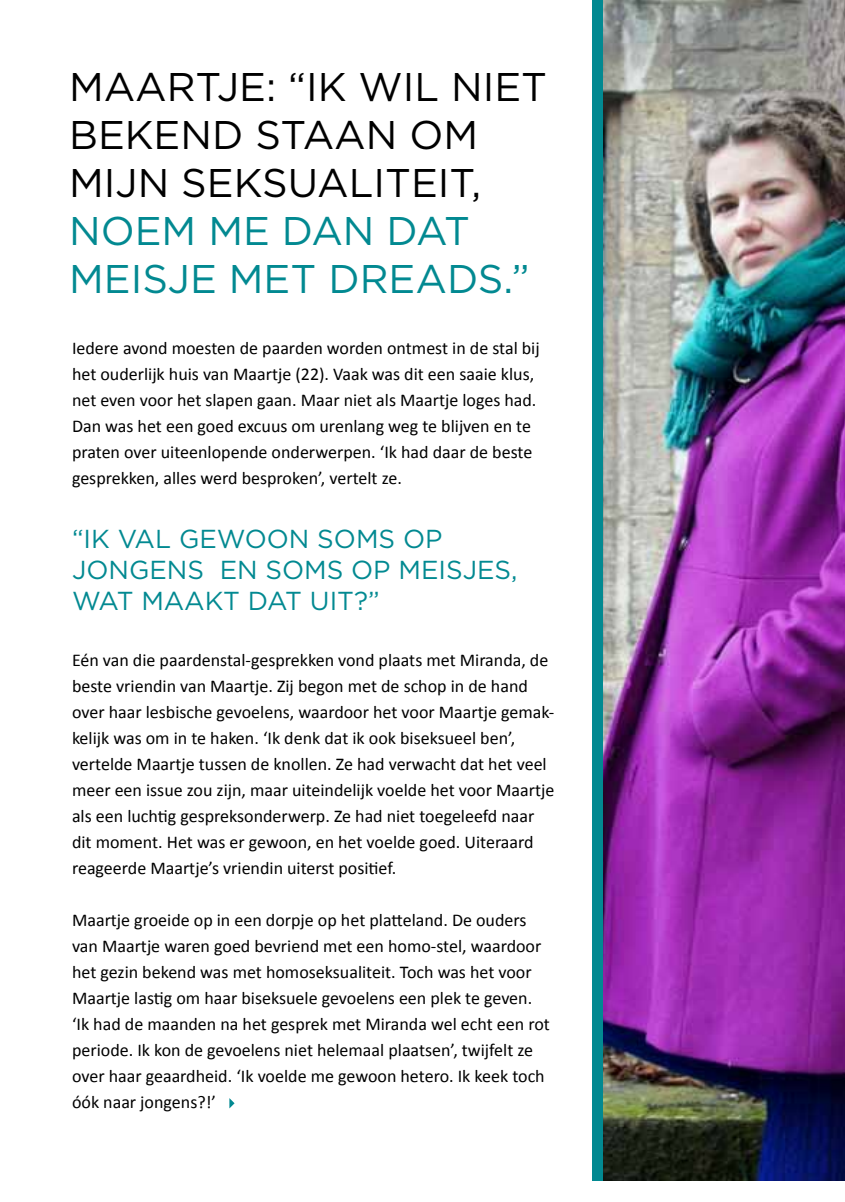
<style>
.page{position:relative;width:845px;height:1202px;background:#fff}
.page>*{position:absolute;margin:0;border:0;box-sizing:border-box;transform-origin:0 0}
.t1{font:40px/48px "Gotham HTF";color:#000}
.t2{font:40px/48px "Gotham HTF";color:#028991}
.t3{font:26px/31.2px "Gotham HTF";color:#028991}
.t4{font:18px/26px "Calibri";color:#000}
</style>
<div class="page">
<div style="left:592px;top:0;width:66px;height:1181px;background:#028991"></div>
<img style="left:604px;top:0;width:241px;height:1181px">
<svg style="left:229px;top:1098px;width:5px;height:10px"></svg>
<h1 class="t1" style="left:69px;top:62px;width:479px">MAARTJE: “IK WI L NI ET<br>BEKEND STAAN OM<br>MIJN SEKSUALITEIT,</h1>
<h1 class="t2" style="left:69px;top:206px;width:462px">NOEM M E DAN DAT<br>M EISJE M ET DREADS.”</h1>
<p class="t4" style="left:72px;top:335px;width:469px">Iedere avond moesten de paarden worden ontmest in de stal bij het ouderlijk huis van Maartje (22). Vaak was dit een saaie klus, net even voor het slapen gaan. Maar niet als Maartje loges had.<br>Dan was het een goed excuus om urenlang weg te blijven en te praten over uiteenlopende onderwerpen. ‘Ik had daar de beste gesprekken, alles werd besproken’, vertelt ze.</p>
<h2 class="t3" style="left:72px;top:522px;width:447px">“IK VAL GEWOON SOMS OP<br>JONGENS EN SOMS OP M EISJES,<br>WAT M AAKT DAT UI T?”</h2>
<p class="t4" style="left:72px;top:647px;width:484px">Eén van die paardenstal-gesprekken vond plaats met Miranda, de beste vriendin van Maartje. Zij begon met de schop in de hand over haar lesbische gevoelens, waardoor het voor Maartje gemak&shy;kelijk was om in te haken. ‘Ik denk dat ik ook biseksueel ben’, vertelde Maartje tussen de knollen. Ze had verwacht dat het veel meer een issue zou zijn, maar uiteindelijk voelde het voor Maartje als een luchtig gespreksonderwerp. Ze had niet toegeleefd naar dit moment. Het was er gewoon, en het voelde goed. Uiteraard reageerde Maartje’s vriendin uiterst positief.</p>
<p class="t4" style="left:72px;top:907px;width:479px">Maartje groeide op in een dorpje op het platteland. De ouders van Maartje waren goed bevriend met een homo-stel, waardoor het gezin bekend was met homoseksualiteit. Toch was het voor Maartje lastig om haar biseksuele gevoelens een plek te geven. ‘Ik had de maanden na het gesprek met Miranda wel echt een rot periode. Ik kon de gevoelens niet helemaal plaatsen’, twijfelt ze over haar geaardheid. ‘Ik voelde me gewoon hetero. Ik keek toch óók naar jongens?!’</p>
</div>
